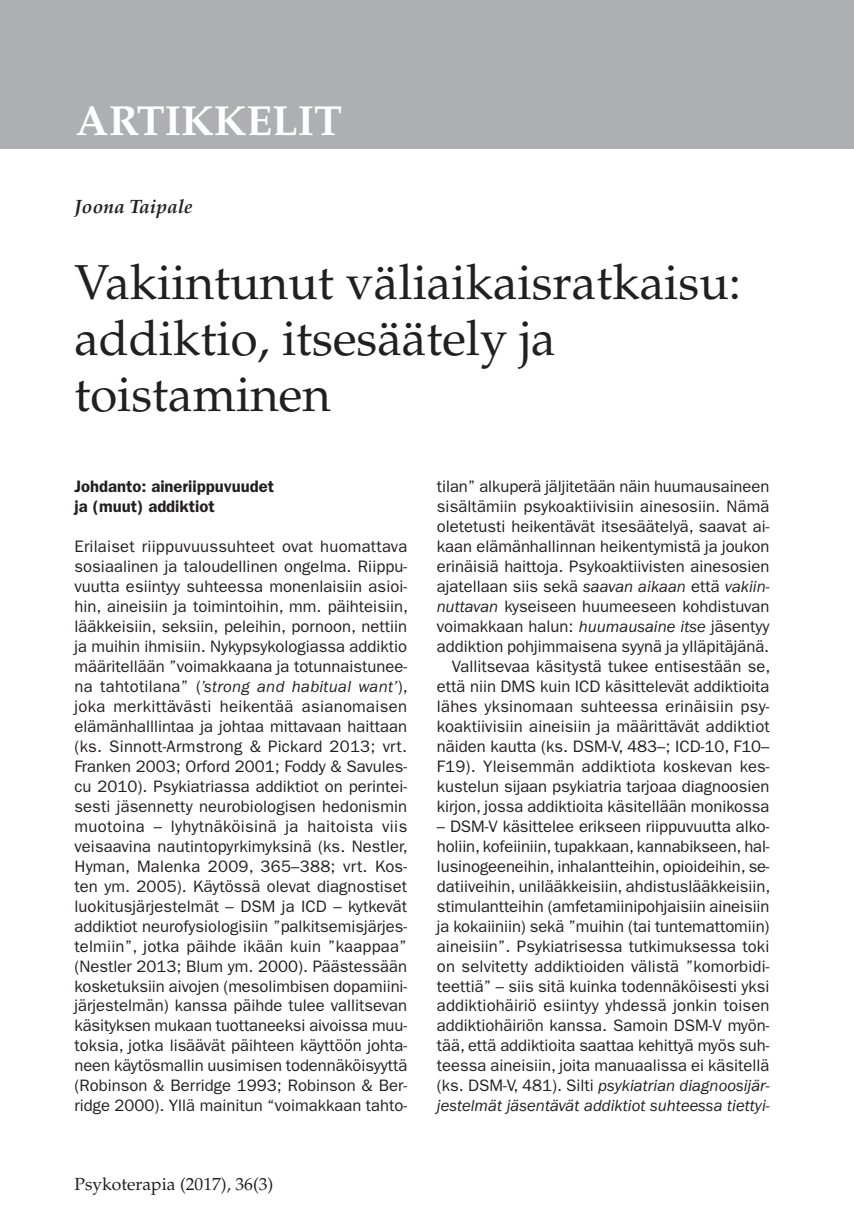
<style>
.page{position:relative;width:854px;height:1231px;background:#fff}
.page>*{position:absolute;margin:0;border:0;box-sizing:border-box;transform-origin:0 0}
.Otsikko{font:49px/56px "Palatino";color:#231f20}
.Otsikko_Pääkirjoitus{font:700 42px "Palatino";color:#fff}
.Kirjoittaja{font:italic 700 19.25px "Palatino";color:#231f20}
.t1{font:17.5px "Palatino";color:#231f20}
.Leipä_Eka{font:16.62px/19.9px "ITC Franklin Gothic Std";color:#231f20;text-align:justify}
.Leipä{font:16.62px/19.9px "ITC Franklin Gothic Std";color:#231f20;text-align:justify}
.Väliotsikko{font:600 16.62px/19.9px "ITC Franklin Gothic Std";color:#231f20}
.s1{font-style:italic}
</style>
<div class="page">
<div style="left:0;top:0;width:853px;height:149px;background:#aeafb3"></div>
<p class="Otsikko_Pääkirjoitus" style="left:76px;top:96px;width:268px">ARTIKKELIT</p>
<p class="Kirjoittaja" style="left:74px;top:195px;width:120px">Joona Taipale</p>
<p class="Otsikko" style="left:74px;top:255px;width:668px">Vakiintunut väliaikaisratkaisu: addiktio, itsesäätely ja toistaminen</p>
<p class="Väliotsikko" style="left:74px;top:477px;width:201px">Johdanto: aineriippuvuudet ja (muut) addiktiot</p>
<p class="Leipä_Eka" style="left:74px;top:537px;width:335px">Erilaiset riippuvuussuhteet ovat huomattava sosiaalinen ja taloudellinen ongelma. Riippu&shy;vuutta esiintyy suhteessa monenlaisiin asioi&shy;hin, aineisiin ja toimintoihin, mm. päihteisiin, lääkkeisiin, seksiin, peleihin, pornoon, nettiin ja muihin ihmisiin. Nykypsykologiassa addiktio määritellään ”voimakkaana ja totunnaistunee&shy;na tahtotilana” (<span class="s1">’strong and habitual want’</span>), joka merkittävästi heikentää asianomaisen elämänhalllintaa ja johtaa mittavaan haittaan (ks. Sinnott-Armstrong &amp; Pickard 2013; vrt.<br>Franken 2003; Orford 2001; Foddy &amp; Savules&shy;cu 2010). Psykiatriassa addiktiot on perintei&shy;sesti jäsennetty neurobiologisen hedonismin muotoina – lyhytnäköisinä ja haitoista viis veisaavina nautintopyrkimyksinä (ks. Nestler, Hyman, Malenka 2009, 365–388; vrt. Kos&shy;ten ym. 2005). Käytössä olevat diagnostiset luokitusjärjestelmät – DSM ja ICD – kytkevät addiktiot neurofysiologisiin ”palkitsemisjärjes&shy;telmiin”, jotka päihde ikään kuin ”kaappaa” (Nestler 2013; Blum ym. 2000). Päästessään kosketuksiin aivojen (mesolimbisen dopamiini&shy;järjestelmän) kanssa päihde tulee vallitsevan käsityksen mukaan tuottaneeksi aivoissa muu&shy;toksia, jotka lisäävät päihteen käyttöön johta&shy;neen käytösmallin uusimisen todennäköisyyttä (Robinson &amp; Berridge 1993; Robinson &amp; Ber&shy;ridge 2000). Yllä mainitun “voimakkaan tahto-</p>
<p class="t1" style="left:74px;top:1173px;width:200px">Psykoterapia (2017), 36(3)</p>
<p class="Leipä_Eka" style="left:437px;top:477px;width:334px">tilan” alkuperä jäljitetään näin huumausaineen sisältämiin psykoaktiivisiin ainesosiin. Nämä oletetusti heikentävät itsesäätelyä, saavat ai&shy;kaan elämänhallinnan heikentymistä ja joukon erinäisiä haittoja. Psykoaktiivisten ainesosien ajatellaan siis sekä <span class="s1">saavan aikaan</span> että <span class="s1">vakiin&shy;nuttavan</span> kyseiseen huumeeseen kohdistuvan voimakkaan halun: <span class="s1">huumausaine itse</span> jäsentyy addiktion pohjimmaisena syynä ja ylläpitäjänä.</p>
<p class="Leipä" style="left:437px;top:656px;width:335px;text-indent:15px">Vallitsevaa käsitystä tukee entisestään se, että niin DMS kuin ICD käsittelevät addiktioita lähes yksinomaan suhteessa erinäisiin psy&shy;koaktiivisiin aineisiin ja määrittävät addiktiot näiden kautta (ks. DSM-V, 483–; ICD-10, F10– F19). Yleisemmän addiktiota koskevan kes&shy;kustelun sijaan psykiatria tarjoaa diagnoosien kirjon, jossa addiktioita käsitellään monikossa</p>
<p class="Leipä" style="left:437px;top:816px;width:335px">– DSM-V käsittelee erikseen riippuvuutta alko&shy;holiin, kofeiiniin, tupakkaan, kannabikseen, hal&shy;lusinogeeneihin, inhalantteihin, opioideihin, se&shy;datiiveihin, unilääkkeisiin, ahdistuslääkkeisiin, stimulantteihin (amfetamiinipohjaisiin aineisiin ja kokaiiniin) sekä ”muihin (tai tuntemattomiin) aineisiin”. Psykiatrisessa tutkimuksessa toki on selvitetty addiktioiden välistä ”komorbidi&shy;teettiä” – siis sitä kuinka todennäköisesti yksi addiktiohäiriö esiintyy yhdessä jonkin toisen addiktiohäiriön kanssa. Samoin DSM-V myön&shy;tää, että addiktioita saattaa kehittyä myös suh&shy;teessa aineisiin, joita manuaalissa ei käsitellä (ks. DSM-V, 481). Silti <span class="s1">psykiatrian diagnoosijär&shy;jestelmät jäsentävät addiktiot suhteessa tiettyi-</span></p>
</div>
